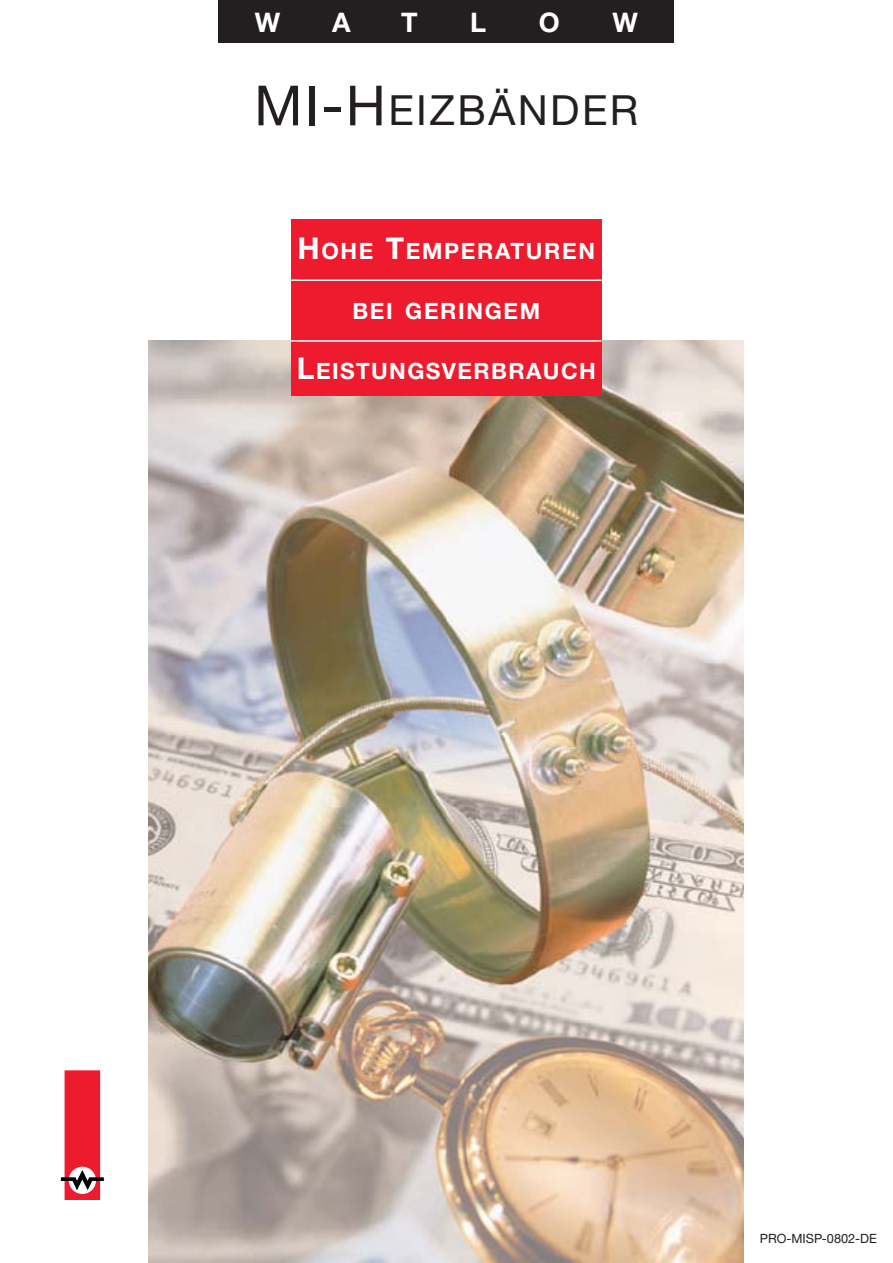
<style>
.page{position:relative;width:893px;height:1263px;background:#fff}
.page>*{position:absolute;margin:0;border:0;box-sizing:border-box;transform-origin:0 0}
.t1{font:41.7px "Helvetica Neue";letter-spacing:.06em;color:#231f20}
.t2{font:700 27px "Helvetica Neue";color:#fff}
.t3{font:700 22.5px "Helvetica Neue";letter-spacing:.075em;color:#fff}
.t4{font:12.75px "Helvetica Neue";color:#231f20}
.s1{font-size:55.5px}
.s2{font-size:30px}
</style>
<div class="page">
<div style="left:219px;top:1px;width:455px;height:42px;background:#231f20"></div>
<img style="left:149px;top:341px;width:595px;height:922px">
<div style="left:65px;top:1071px;width:35px;height:128px;background:#ed1b2d"></div>
<div style="left:65px;top:1070px;width:35px;height:130px;border:1px solid #ed1b2d"></div>
<div style="left:69px;top:1167px;width:27px;height:27px;background:#fff;border-radius:50%"></div>
<svg style="left:61px;top:1169px;width:43px;height:22px"></svg>
<div style="left:291px;top:219px;width:310px;height:177px;background:#ed1b2d"></div>
<hr style="left:291px;top:340px;width:310px;height:2px;background:#fff">
<hr style="left:291px;top:279px;width:310px;height:2px;background:#fff">
<p class="t2" style="left:255px;top:13px;width:27px">W</p>
<p class="t2" style="left:332px;top:13px;width:20px">A</p>
<p class="t2" style="left:401px;top:13px;width:18px">T</p>
<p class="t2" style="left:470px;top:13px;width:18px">L</p>
<p class="t2" style="left:539px;top:13px;width:23px">O</p>
<p class="t2" style="left:612px;top:13px;width:27px">W</p>
<h1 class="t1" style="left:254px;top:96px;width:386px"><span class="s1">MI-H</span>EIZBÄNDER</h1>
<p class="t3" style="left:297px;top:243px;width:299px"><span class="s2">H</span>OHE <span class="s2">T</span>EMPERATUREN</p>
<p class="t3" style="left:352px;top:303px;width:189px">BEI GERINGEM</p>
<p class="t3" style="left:297px;top:363px;width:300px"><span class="s2">L</span>EISTUNGSVERBRAUCH</p>
<p class="t4" style="left:760px;top:1233px;width:119px">PRO-MISP-0802-DE</p>
</div>
